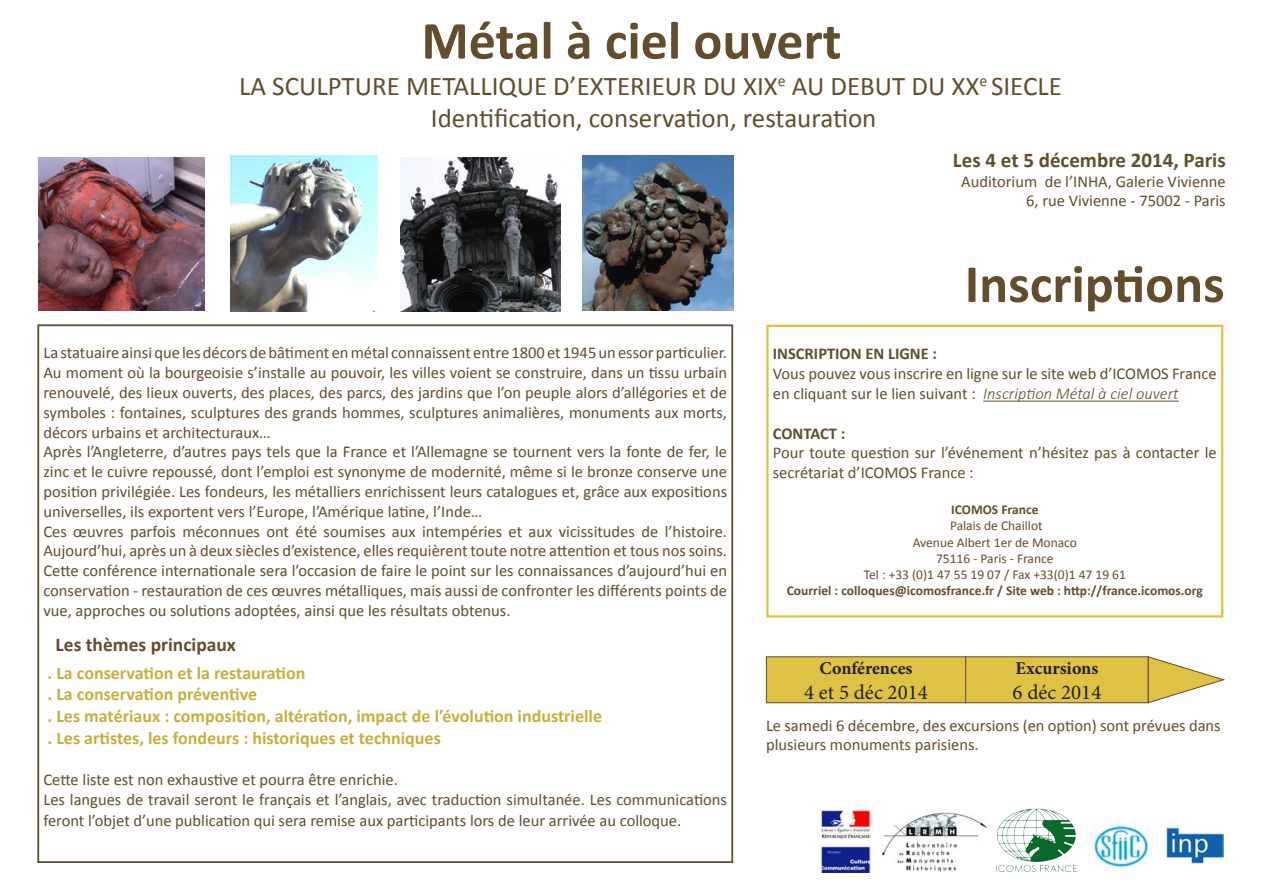
<style>
.page{position:relative;width:1263px;height:893px;background:#fff}
.page>*{position:absolute;margin:0;border:0;box-sizing:border-box;transform-origin:0 0}
.t1{font:700 54px "Calibri";color:#634d2a}
.t2{font:27px "Calibri";color:#634d2a}
.t3{font:700 21px "Calibri";color:#634d2a}
.t4{font:21px "Minion Pro";color:#231f20}
.t5{font:700 19.5px "Calibri";color:#634d2a}
.t6{font:700 18px "Calibri";color:#c7af3e}
.t7{font:700 18px "Minion Pro";color:#231f20}
.t8{font:16.5px/19.8px "Calibri";color:#634d2a}
.t9{font:700 16.5px "Calibri";color:#634d2a}
.t10{font:13.5px "Calibri";color:#634d2a}
.t11{font:700 13.5px "Calibri";color:#634d2a}
.s1{font-weight:300;font-style:italic}
</style>
<div class="page">
<img style="left:996px;top:808px;width:81px;height:64px">
<img style="left:38px;top:157px;width:166px;height:153px">
<img style="left:582px;top:155px;width:151px;height:156px">
<img style="left:401px;top:157px;width:159px;height:154px">
<img style="left:1094px;top:826px;width:55px;height:42px">
<img style="left:1166px;top:827px;width:58px;height:36px">
<img style="left:231px;top:155px;width:147px;height:156px">
<img style="left:821px;top:810px;width:50px;height:63px">
<img style="left:882px;top:813px;width:104px;height:59px">
<hr style="left:983px;top:401px;width:196px;height:1px;background:#634d2a">
<div style="left:766px;top:325px;width:457px;height:293px;border:2px solid #dfc244"></div>
<div style="left:766px;top:657px;width:200px;height:46px;background:#dfc244"></div>
<div style="left:766px;top:656px;width:200px;height:47px;border:1px solid #634d2a"></div>
<div style="left:966px;top:657px;width:182px;height:46px;background:#dfc244"></div>
<div style="left:965px;top:656px;width:184px;height:47px;border:1px solid #634d2a"></div>
<svg style="left:1147px;top:656px;width:77px;height:48px"></svg>
<p class="t1" style="left:421px;top:6px;width:421px">Métal à ciel ouvert</p>
<p class="t2" style="left:239px;top:69px;width:824px">LA SCULPTURE METALLIQUE D’EXTERIEUR DU XIX<sup>e</sup> AU DEBUT DU XX<sup>e</sup> SIECLE</p>
<p class="t2" style="left:431px;top:101px;width:447px">Identification, conservation, restauration</p>
<p class="t3" style="left:953px;top:146px;width:274px">Les 4 et 5 décembre 2014, Paris</p>
<p class="t8" style="left:961px;top:171px;width:266px">Auditorium de l’INHA, Galerie Vivienne</p>
<p class="t8" style="left:1026px;top:191px;width:201px">6, rue Vivienne - 75002 - Paris</p>
<p class="t8" style="left:43px;top:343px;width:685px;text-align:justify">La statuaire ainsi que les décors de bâtiment en métal connaissent entre 1800 et 1945 un essor particulier.<br>Au moment où la bourgeoisie s’installe au pouvoir, les villes voient se construire, dans un tissu urbain renouvelé, des lieux ouverts, des places, des parcs, des jardins que l’on peuple alors d’allégories et de symboles : fontaines, sculptures des grands hommes, sculptures animalières, monuments aux morts, décors urbains et architecturaux…</p>
<p class="t8" style="left:43px;top:442px;width:685px;text-align:justify">Après l’Angleterre, d’autres pays tels que la France et l’Allemagne se tournent vers la fonte de fer, le zinc et le cuivre repoussé, dont l’emploi est synonyme de modernité, même si le bronze conserve une position privilégiée. Les fondeurs, les métalliers enrichissent leurs catalogues et, grâce aux expositions universelles, ils exportent vers l’Europe, l’Amérique latine, l’Inde…</p>
<p class="t8" style="left:43px;top:521px;width:685px">Ces œuvres parfois méconnues ont été soumises aux intempéries et aux vicissitudes de l’histoire.<br>Aujourd’hui, après un à deux siècles d’existence, elles requièrent toute notre attention et tous nos soins.</p>
<p class="t8" style="left:43px;top:561px;width:685px;text-align:justify">Cette conférence internationale sera l’occasion de faire le point sur les connaissances d’aujourd’hui en conservation - restauration de ces œuvres métalliques, mais aussi de confronter les différents points de vue, approches ou solutions adoptées, ainsi que les résultats obtenus.</p>
<p class="t5" style="left:56px;top:632px;width:182px">Les thèmes principaux</p>
<p class="t6" style="left:47px;top:661px;width:259px">. La conservation et la restauration</p>
<p class="t6" style="left:47px;top:683px;width:211px">. La conservation préventive</p>
<p class="t6" style="left:47px;top:704px;width:556px">. Les matériaux : composition, altération, impact de l’évolution industrielle</p>
<p class="t6" style="left:47px;top:726px;width:395px">. Les artistes, les fondeurs : historiques et techniques</p>
<p class="t8" style="left:43px;top:770px;width:356px">Cette liste est non exhaustive et pourra être enrichie.</p>
<p class="t8" style="left:43px;top:789px;width:685px;line-height:21.6px">Les langues de travail seront le français et l’anglais, avec traduction simultanée. Les communications feront l’objet d’une publication qui sera remise aux participants lors de leur arrivée au colloque.</p>
<p class="t1" style="left:965px;top:249px;width:261px">Inscriptions</p>
<p class="t9" style="left:773px;top:343px;width:166px">INSCRIPTION EN LIGNE :</p>
<p class="t8" style="left:773px;top:364px;width:445px">Vous pouvez vous inscrire en ligne sur le site web d’ICOMOS France en cliquant sur le lien suivant : <span class="s1">Inscription Métal à ciel ouvert</span></p>
<p class="t9" style="left:773px;top:423px;width:74px">CONTACT :</p>
<p class="t8" style="left:773px;top:443px;width:445px">Pour toute question sur l’événement n’hésitez pas à contacter le secrétariat d’ICOMOS France :</p>
<p class="t11" style="left:951px;top:501px;width:89px">ICOMOS France</p>
<p class="t10" style="left:950px;top:517px;width:94px">Palais de Chaillot</p>
<p class="t10" style="left:913px;top:534px;width:166px">Avenue Albert 1er de Monaco</p>
<p class="t10" style="left:936px;top:550px;width:119px">75116 - Paris - France</p>
<p class="t10" style="left:864px;top:566px;width:264px">Tel : +33 (0)1 47 55 19 07 / Fax +33(0)1 47 19 61</p>
<p class="t11" style="left:787px;top:582px;width:417px">Courriel : colloques@icomosfrance.fr / Site web : http://france.icomos.org</p>
<p class="t7" style="left:819px;top:655px;width:94px">Conférences</p>
<p class="t4" style="left:804px;top:678px;width:125px">4 et 5 déc 2014</p>
<p class="t7" style="left:1015px;top:655px;width:84px">Excursions</p>
<p class="t4" style="left:1012px;top:678px;width:90px">6 déc 2014</p>
<p class="t8" style="left:766px;top:715px;width:456px">Le samedi 6 décembre, des excursions (en option) sont prévues dans plusieurs monuments parisiens.</p>
</div>
